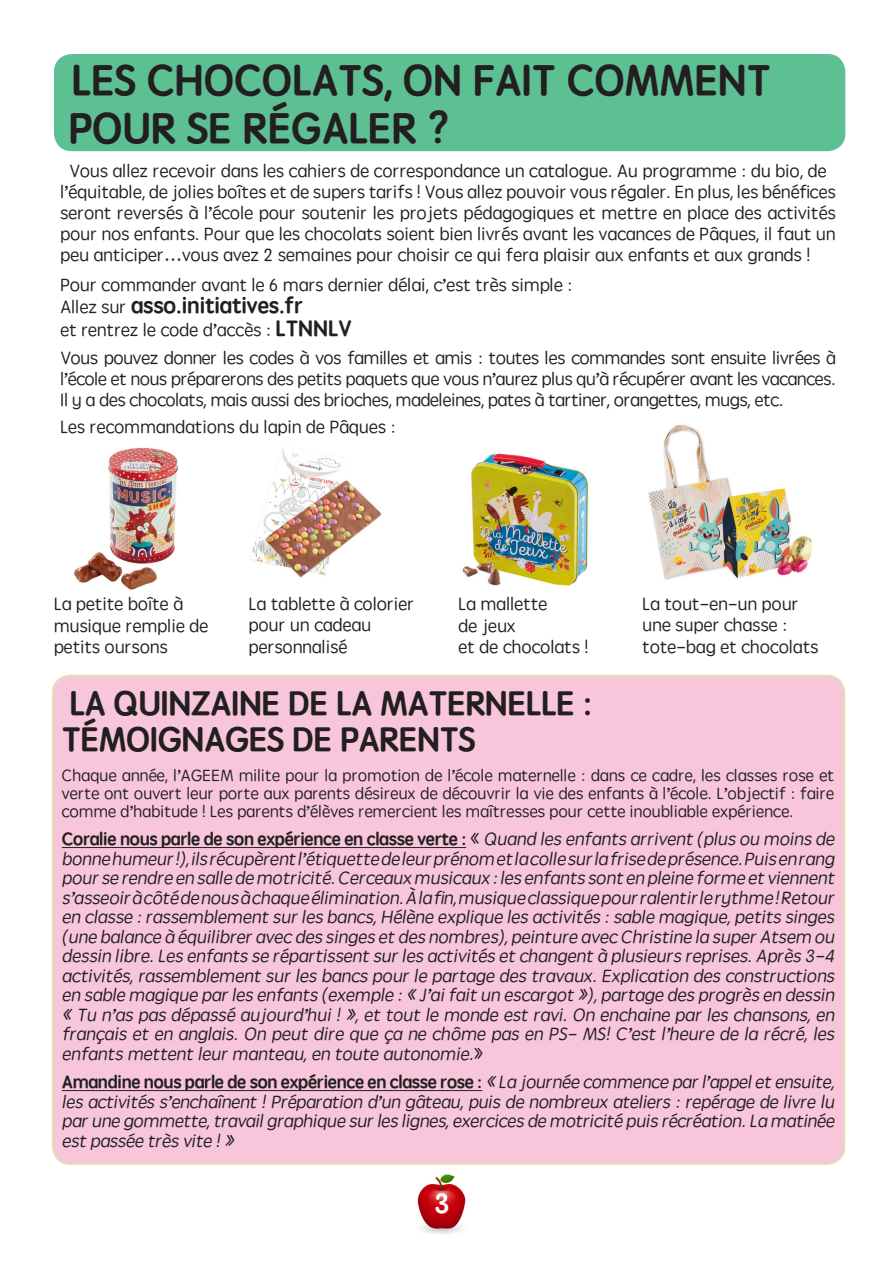
<style>
.page{position:relative;width:893px;height:1263px;background:#fff}
.page>*{position:absolute;margin:0;border:0;box-sizing:border-box;transform-origin:0 0}
.t1{font:43.5px "ST Yuanti SC Bold";color:#231f20}
.t2{font:34.5px "ST Yuanti SC Bold";letter-spacing:-.01em;color:#231f20}
.t3{font:28.5px "ST Yuanti SC Bold";color:#fff}
.t4{font:22.5px "ST Yuanti SC Bold";color:#231f20}
.t5{font:italic 18px/19.5px "ST Yuanti SC Regular";color:#231f20;text-align:justify}
.t6{font:18px/21px "ST Yuanti SC Regular";color:#231f20}
.t7{font:16.5px/18px "ST Yuanti SC Regular";color:#231f20;text-align:justify}
.s1{font-family:"ST Yuanti SC Regular";font-size:18px}
.s2{font-family:"ST Yuanti SC Bold";font-size:22.5px}
.s3{font-family:"ST Yuanti SC Bold";font-style:normal}
.s4{font-style:normal}
</style>
<div class="page">
<img style="left:417px;top:1174px;width:49px;height:60px">
<div style="left:54px;top:54px;width:791px;height:97px;background:#5dc092;border-radius:18px"></div>
<div style="left:53px;top:675px;width:792px;height:489px;background:#f8c6db;border-radius:18px"></div>
<hr style="left:62px;top:847px;width:404px;height:1px;background:#231f20">
<hr style="left:62px;top:1090px;width:420px;height:1px;background:#231f20">
<img style="left:73px;top:447px;width:105px;height:143px">
<img style="left:250px;top:449px;width:132px;height:129px">
<img style="left:462px;top:453px;width:127px;height:133px">
<img style="left:648px;top:424px;width:164px;height:156px">
<p class="t1" style="left:72px;top:49px;width:701px">LES CHOCOLATS, ON FAIT COMMENT</p>
<p class="t1" style="left:69px;top:97px;width:383px">POUR SE RÉGALER ?</p>
<p class="t6" style="left:60px;top:160px;width:777px;text-indent:9px">Vous allez recevoir dans les cahiers de correspondance un catalogue. Au programme : du bio, de l’équitable, de jolies boîtes et de supers tarifs ! Vous allez pouvoir vous régaler. En plus, les bénéfices seront reversés à l’école pour soutenir les projets pédagogiques et mettre en place des activités pour nos enfants. Pour que les chocolats soient bien livrés avant les vacances de Pâques, il faut un peu anticiper…vous avez 2 semaines pour choisir ce qui fera plaisir aux enfants et aux grands !</p>
<p class="t6" style="left:60px;top:274px;width:514px">Pour commander avant le 6 mars dernier délai, c’est très simple :</p>
<p class="t4" style="left:60px;top:290px;width:244px"><span class="s1">Allez sur</span> asso.initiatives.fr</p>
<p class="t6" style="left:60px;top:319px;width:293px">et rentrez le code d’accès : <span class="s2">LTNNLV</span></p>
<p class="t6" style="left:60px;top:348px;width:777px;text-align:justify">Vous pouvez donner les codes à vos familles et amis : toutes les commandes sont ensuite livrées à l’école et nous préparerons des petits paquets que vous n’aurez plus qu’à récupérer avant les vacances.<br>Il y a des chocolats, mais aussi des brioches, madeleines, pates à tartiner, orangettes, mugs, etc.</p>
<p class="t6" style="left:60px;top:417px;width:337px">Les recommandations du lapin de Pâques :</p>
<p class="t6" style="left:54px;top:593px;width:156px;line-height:21.6px">La petite boîte à musique remplie de petits oursons</p>
<p class="t6" style="left:249px;top:593px;width:167px">La tablette à colorier</p>
<p class="t6" style="left:249px;top:614px;width:124px">pour un cadeau</p>
<p class="t6" style="left:249px;top:636px;width:100px">personnalisé</p>
<p class="t6" style="left:458px;top:593px;width:91px">La mallette</p>
<p class="t6" style="left:458px;top:615px;width:59px">de jeux</p>
<p class="t6" style="left:458px;top:636px;width:132px">et de chocolats !</p>
<p class="t6" style="left:642px;top:593px;width:158px">La tout-en-un pour</p>
<p class="t6" style="left:642px;top:614px;width:146px">une super chasse :</p>
<p class="t6" style="left:642px;top:636px;width:178px">tote-bag et chocolats</p>
<p class="t2" style="left:69px;top:678px;width:525px">LA QUINZAINE DE LA MATERNELLE :</p>
<p class="t2" style="left:62px;top:714px;width:415px">TÉMOIGNAGES DE PARENTS</p>
<p class="t7" style="left:62px;top:766px;width:774px">Chaque année, l’AGEEM milite pour la promotion de l’école maternelle : dans ce cadre, les classes rose et verte ont ouvert leur porte aux parents désireux de découvrir la vie des enfants à l’école. L’objectif : faire comme d’habitude ! Les parents d’élèves remercient les maîtresses pour cette inoubliable expérience.</p>
<p class="t5" style="left:62px;top:829px;width:778px"><span class="s3">Coralie nous parle de son expérience en classe verte :</span> <span class="s4">«</span> Quand les enfants arrivent (plus ou moins de bonne humeur!),ils récupèrent l’étiquette de leurprénom et la colle surla frise de présence.Puis en rang pourse rendre en salle de motricité.Cerceaux musicaux :les enfants sont en pleine forme et viennent s’asseoirà côté de nous à chaque élimination.À la fin,musique classique pourralentirle rythme !Retour en classe :rassemblement surles bancs,Hélène explique les activités :sable magique,petits singes (une balance à équilibreravec des singes et des nombres),peinture avec Christine la superAtsem ou dessin libre.Les enfants se répartissent surles activités et changent à plusieurs reprises.Après 3-4 activités,rassemblement surles bancs pourle partage des travaux.Explication des constructions en sable magique parles enfants (exemple :« J’aifait un escargot »),partage des progrès en dessin « Tu n’as pas dépassé aujourd’hui ! », et tout le monde est ravi. On enchaine par les chansons, en français et en anglais. On peut dire que ça ne chôme pas en PS- MS! C’est l’heure de la récré, les enfants mettent leurmanteau,en toute autonomie.<span class="s4">»</span></p>
<p class="t5" style="left:62px;top:1072px;width:778px"><span class="s3">Amandine nous parle de son expérience en classe rose :</span> « La journée commence parl’appeletensuite, les activités s’enchaînent!Préparation d’un gâteau,puis de nombreux ateliers :repérage de livre lu parune gommette,travailgraphique surles lignes,exercices de motricité puis récréation.La matinée estpassée très vite !»</p>
<p class="t3" style="left:434px;top:1183px;width:17px">3</p>
</div>
